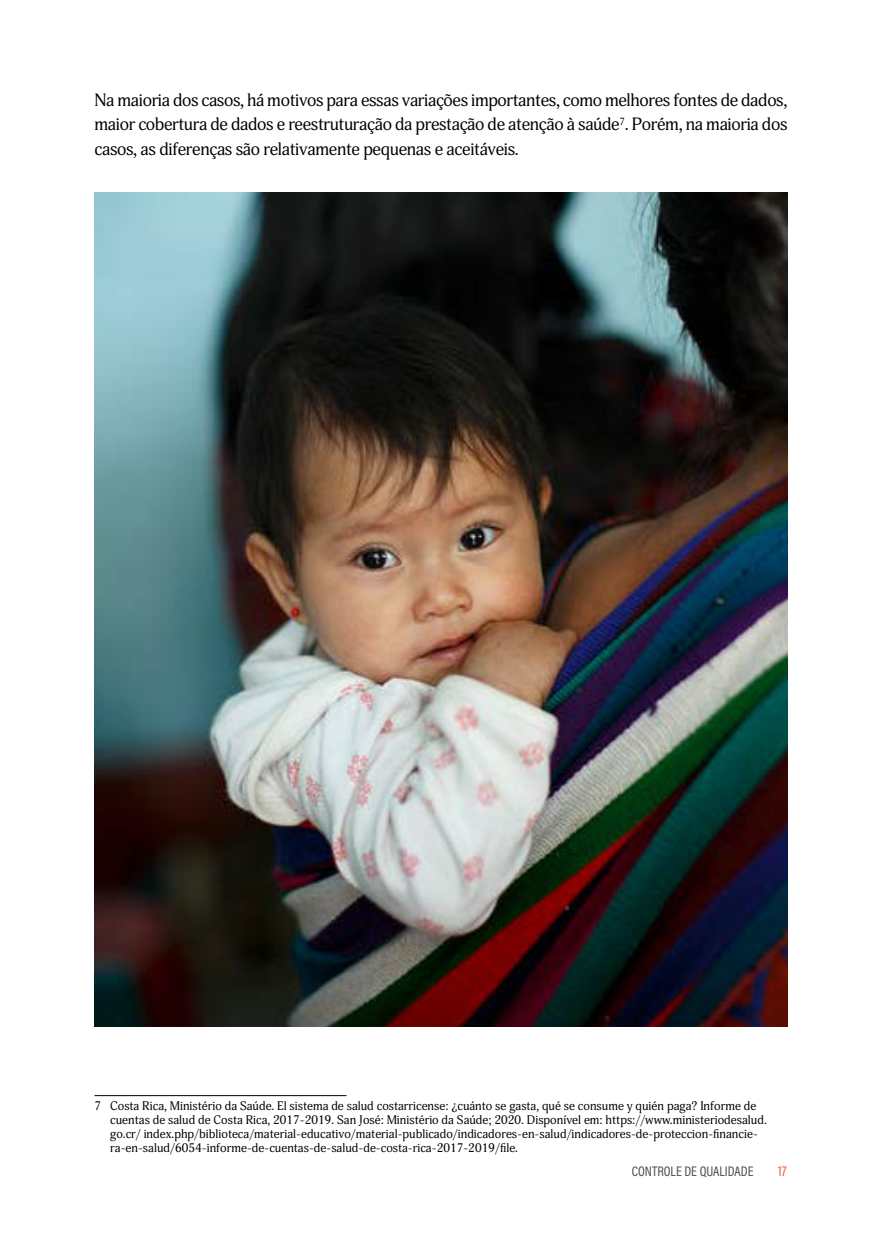
<style>
.page{position:relative;width:882px;height:1260px;background:#fff}
.page>*{position:absolute;margin:0;border:0;box-sizing:border-box;transform-origin:0 0}
.t1{font:17.5px/24.5px "Adonis Web";letter-spacing:-.02em;color:#000;text-align:justify}
.t2{font:14px "Acumin Variable Concept";color:#524b48}
.t3{font:14px "Acumin Variable Concept";color:#f15a29}
.t4{font:12.25px/14px "Adonis Web";color:#000}
</style>
<div class="page">
<img style="left:94px;top:192px;width:694px;height:835px">
<hr style="left:94px;top:1095px;width:252px;height:1px;background:#000">
<p class="t1" style="left:94px;top:88px;width:694px">Na maioria dos casos, há motivos para essas variações importantes, como melhores fontes de dados, maior cobertura de dados e reestruturação da prestação de atenção à saúde<sup>7</sup>. Porém, na maioria dos casos, as diferenças são relativamente pequenas e aceitáveis.</p>
<p class="t4" style="left:110px;top:1099px;width:658px;text-indent:-16px">7 Costa Rica, Ministério da Saúde. El sistema de salud costarricense: ¿cuánto se gasta, qué se consume y quién paga? Informe de cuentas de salud de Costa Rica, 2017-2019. San José: Ministério da Saúde; 2020. Disponível em: https://www.ministeriodesalud. go.cr/ index.php/biblioteca/material-educativo/material-publicado/indicadores-en-salud/indicadores-de-proteccion-financie&shy;ra-en-salud/6054-informe-de-cuentas-de-salud-de-costa-rica-2017-2019/file.</p>
<p class="t2" style="left:632px;top:1162px;width:123px">CONTROLE DE QUALIDADE</p>
<p class="t2" style="left:650px;top:1162px;width:105px">CONTROL DE CALIDAD</p>
<p class="t3" style="left:778px;top:1161px;width:10px">17</p>
</div>
